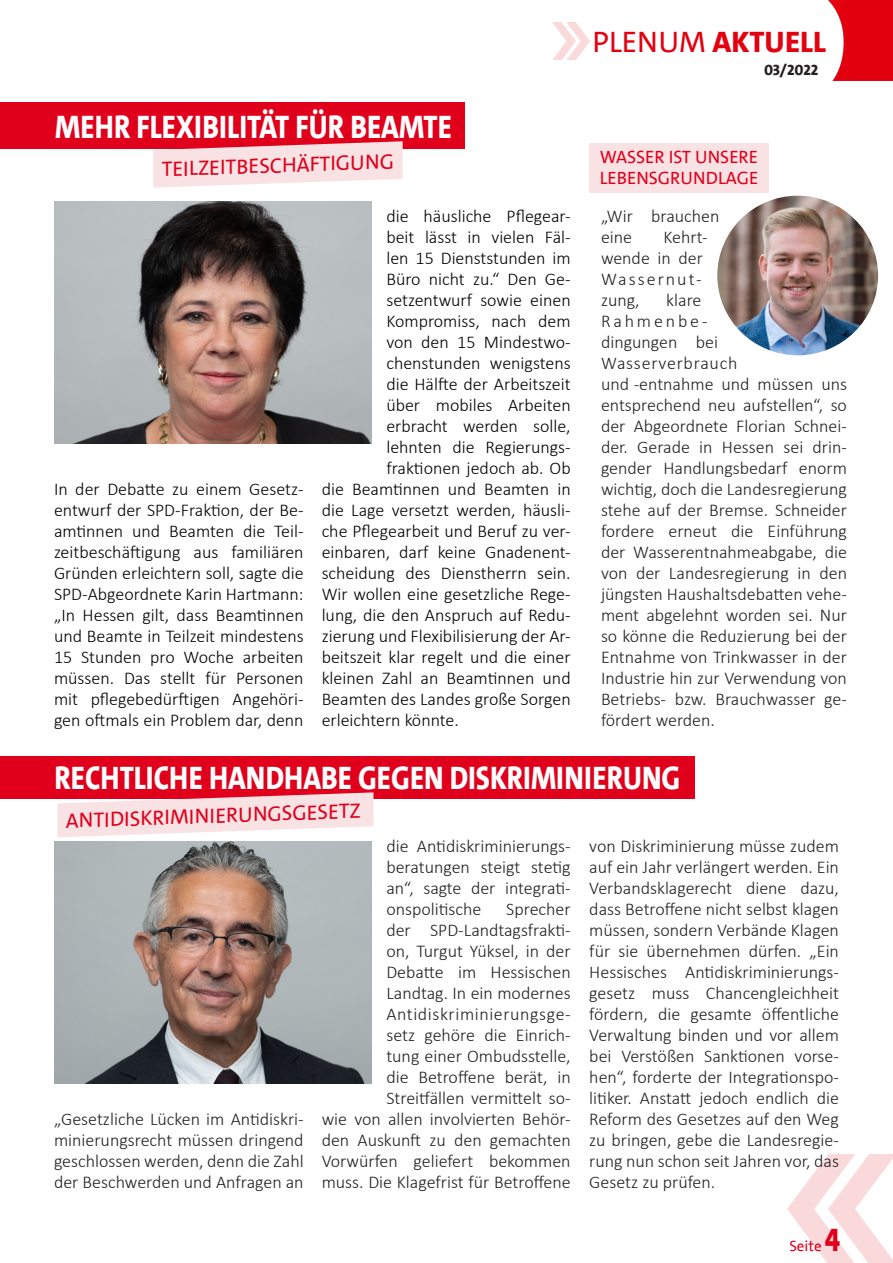
<style>
.page{position:relative;width:893px;height:1263px;background:#fff}
.page>*{position:absolute;margin:0;border:0;box-sizing:border-box;transform-origin:0 0}
.Neu_Überschrift_24p2{font:800 33px "SPD The Sans";color:#fff;scale:.85 1}
.t1{font:800 30px "SPD The Sans";color:#e3000f}
.Neu_Überschrift_24p2-2{font:21px "SPD The Sans";color:#e0001b}
.t2{font:300 18px/21px "Calibri";color:#231f20;text-align:justify}
.t3{font:300 18px/21px "Calibri";color:#000;text-align:justify}
.Dachzeile{font:18px "SPD The Sans";color:#e0001b}
.t4{font:800 15px "SPD The Sans Versal";letter-spacing:-.005em;color:#231f20}
.t5{font:15px "SPD The Sans";color:#e0001b}
.s1{font-weight:400}
.s2{font-weight:800;font-size:33px}
</style>
<div class="page">
<img style="left:788px;top:1155px;width:105px;height:108px">
<img style="left:552px;top:23px;width:37px;height:37px">
<img style="left:828px;top:0;width:65px;height:81px">
<img style="left:54px;top:841px;width:317px;height:242px">
<img style="left:717px;top:196px;width:161px;height:159px">
<img style="left:54px;top:201px;width:317px;height:242px">
<div style="left:0;top:102px;width:465px;height:46px;background:#e0001b"></div>
<div style="left:0;top:756px;width:694px;height:43px;background:#e0001b"></div>
<svg style="left:153px;top:141px;width:250px;height:47px"></svg>
<svg style="left:57px;top:792px;width:316px;height:45px"></svg>
<div style="left:589px;top:143px;width:180px;height:25px;background:#f9e2e4"></div>
<div style="left:589px;top:168px;width:180px;height:24px;background:#f9e2e4"></div>
<h2 class="t1" style="left:592px;top:22px;width:235px"><span class="s1">PLENUM</span> AKTUELL</h2>
<p class="Neu_Überschrift_24p2" style="left:55px;top:106px;width:468px">MEHR FLEXIBILITÄT FÜR BEAMTE</p>
<p class="Neu_Überschrift_24p2-2" style="left:161px;top:156px;width:234px;rotate:-2deg">TEILZEITBESCHÄFTIGUNG</p>
<p class="t3" style="left:54px;top:478px;width:251px">In der Debatte zu einem Gesetz&shy;entwurf der SPD-Fraktion, der Be&shy;amtinnen und Beamten die Teil&shy;zeitbeschäftigung aus familiären Gründen erleichtern soll, sagte die SPD-Abgeordnete Karin Hartmann: „In Hessen gilt, dass Beamtinnen und Beamte in Teilzeit mindestens 15 Stunden pro Woche arbeiten müssen. Das stellt für Personen mit pflegebedürftigen Angehöri&shy;gen oftmals ein Problem dar, denn</p>
<p class="t3" style="left:386px;top:205px;width:186px">die häusliche Pflegear-</p>
<p class="t3" style="left:386px;top:226px;width:186px">beit lässt in vielen Fäl-</p>
<p class="t3" style="left:386px;top:247px;width:186px">len 15 Dienststunden im</p>
<p class="t3" style="left:386px;top:268px;width:186px">Büro nicht zu.“ Den Ge-</p>
<p class="t3" style="left:386px;top:289px;width:186px">setzentwurf sowie einen</p>
<p class="t3" style="left:386px;top:310px;width:186px">Kompromiss, nach dem</p>
<p class="t3" style="left:386px;top:331px;width:186px">von den 15 Mindestwo-</p>
<p class="t3" style="left:386px;top:352px;width:186px">chenstunden wenigstens</p>
<p class="t3" style="left:386px;top:373px;width:186px">die Hälfte der Arbeitszeit</p>
<p class="t3" style="left:386px;top:394px;width:186px">über mobiles Arbeiten</p>
<p class="t3" style="left:386px;top:415px;width:186px">erbracht werden solle,</p>
<p class="t3" style="left:386px;top:436px;width:186px">lehnten die Regierungs-</p>
<p class="t3" style="left:386px;top:457px;width:186px">fraktionen jedoch ab. Ob</p>
<p class="t3" style="left:322px;top:478px;width:251px">die Beamtinnen und Beamten in</p>
<p class="t3" style="left:322px;top:499px;width:250px">die Lage versetzt werden, häusli-</p>
<p class="t3" style="left:322px;top:520px;width:250px">che Pflegearbeit und Beruf zu ver-</p>
<p class="t3" style="left:322px;top:541px;width:250px">einbaren, darf keine Gnadenent-</p>
<p class="t3" style="left:322px;top:562px;width:251px">scheidung des Dienstherrn sein.</p>
<p class="t3" style="left:322px;top:583px;width:250px">Wir wollen eine gesetzliche Rege-</p>
<p class="t3" style="left:322px;top:604px;width:250px">lung, die den Anspruch auf Redu-</p>
<p class="t3" style="left:322px;top:625px;width:250px">zierung und Flexibilisierung der Ar-</p>
<p class="t3" style="left:322px;top:646px;width:251px">beitszeit klar regelt und die einer</p>
<p class="t3" style="left:322px;top:667px;width:251px">kleinen Zahl an Beamtinnen und</p>
<p class="t3" style="left:322px;top:688px;width:251px">Beamten des Landes große Sorgen</p>
<p class="t3" style="left:322px;top:709px;width:139px">erleichtern könnte.</p>
<p class="t4" style="left:764px;top:60px;width:56px">03/2022</p>
<p class="Dachzeile" style="left:600px;top:146px;width:160px">WASSER IST UNSERE</p>
<p class="Dachzeile" style="left:600px;top:167px;width:160px">LEBENSGRUNDLAGE</p>
<p class="t2" style="left:601px;top:205px;width:120px">„Wir brauchen eine</p>
<p class="t2" style="left:601px;top:226px;width:108px;text-align:left;text-indent:63px">Kehrt&shy;wende in der<br>Wassernut&shy;zung,</p>
<p class="t2" style="left:601px;top:289px;width:248px;text-align:left;text-indent:65px">klare<br>Rahmenbe-<br>dingungen bei<br>Wasserverbrauch<br>und -entnahme und müssen uns entsprechend neu aufstellen“, so der Abgeordnete Florian Schnei&shy;der. Gerade in Hessen sei drin&shy;gender Handlungsbedarf enorm wichtig, doch die Landesregierung stehe auf der Bremse. Schneider fordere erneut die Einführung der Wasserentnahmeabgabe, die von der Landesregierung in den jüngsten Haushaltsdebatten vehe&shy;ment abgelehnt worden sei. Nur so könne die Reduzierung bei der<br>Entnahme von Trinkwasser in der<br>Industrie hin zur Verwendung von<br>Betriebs- bzw. Brauchwasser ge&shy;fördert werden.</p>
<p class="Neu_Überschrift_24p2" style="left:55px;top:757px;width:738px">RECHTLICHE HANDHABE GEGEN DISKRIMINIERUNG</p>
<p class="Neu_Überschrift_24p2-2" style="left:65px;top:807px;width:297px;rotate:-2deg">ANTIDISKRIMINIERUNGSGESETZ</p>
<p class="t2" style="left:54px;top:1108px;width:251px">„Gesetzliche Lücken im Antidiskri&shy;minierungsrecht müssen dringend geschlossen werden, denn die Zahl der Beschwerden und Anfragen an</p>
<p class="t2" style="left:386px;top:835px;width:186px">die Antidiskriminierungs&shy;beratungen steigt stetig an“, sagte der integrati&shy;onspolitische</p>
<p class="t2" style="left:322px;top:898px;width:251px;text-align:right">Sprecher<br>der SPD-Landtagsfrakti-<br>on, Turgut Yüksel, in der<br>Debatte im Hessischen<br>Landtag. In ein modernes<br>Antidiskriminierungsge-<br>setz gehöre die Einrich-<br>tung einer Ombudsstelle,<br>die Betroffene berät, in<br>Streitfällen vermittelt so-<br>wie von allen involvierten Behör&shy;den Auskunft zu den gemachten<br>Vorwürfen geliefert bekommen muss. Die Klagefrist für Betroffene</p>
<p class="t2" style="left:589px;top:835px;width:251px">von Diskriminierung müsse zudem auf ein Jahr verlängert werden. Ein Verbandsklagerecht diene dazu, dass Betroffene nicht selbst klagen müssen, sondern Verbände Klagen für sie übernehmen dürfen. „Ein Hessisches Antidiskriminierungs&shy;gesetz muss Chancengleichheit fördern, die gesamte öffentliche Verwaltung binden und vor allem bei Verstößen Sanktionen vorse&shy;hen“, forderte der Integrationspo&shy;litiker. Anstatt jedoch endlich die Reform des Gesetzes auf den Weg zu bringen, gebe die Landesregie&shy;rung nun schon seit Jahren vor, das Gesetz zu prüfen.</p>
<p class="t5" style="left:789px;top:1236px;width:52px">Seite <span class="s2">4</span></p>
</div>
